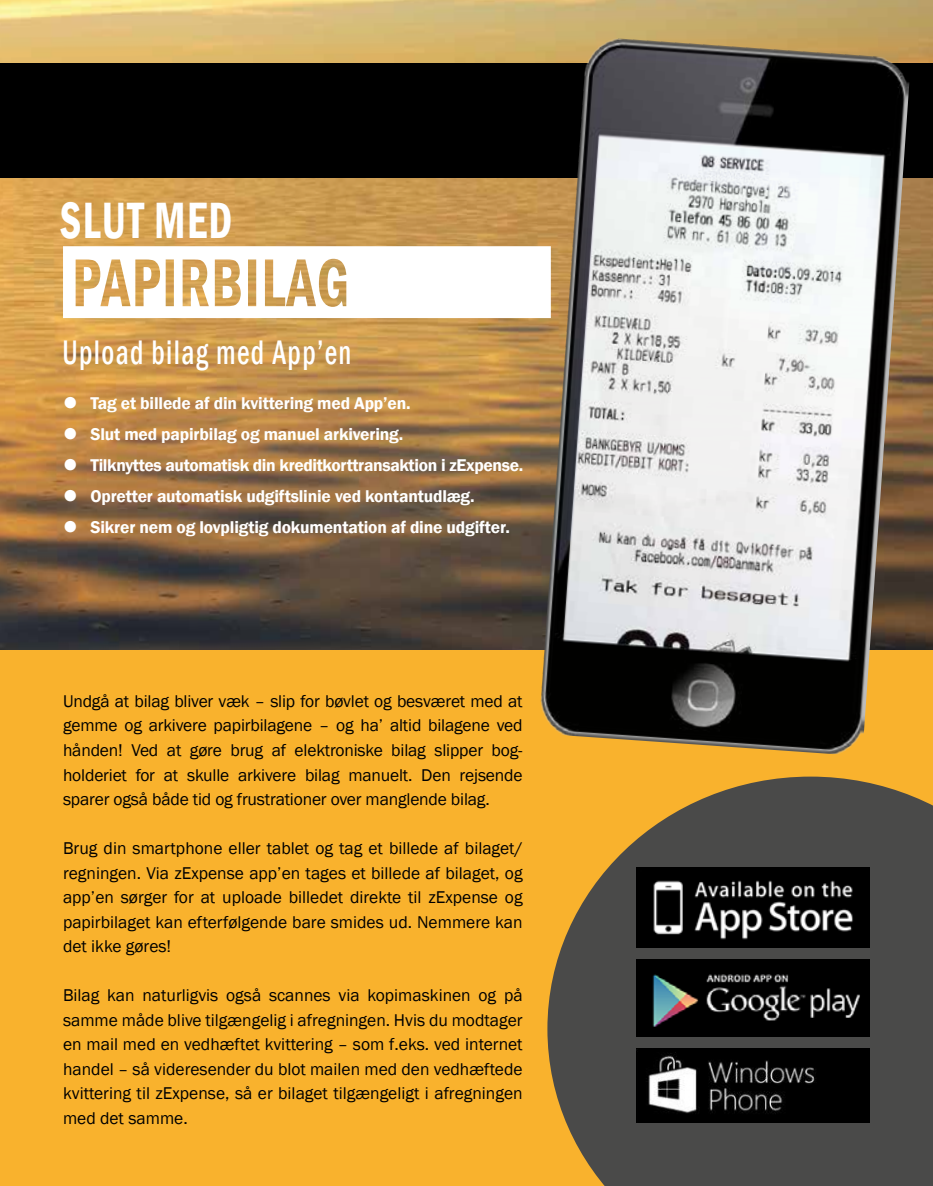
<style>
.page{position:relative;width:933px;height:1186px;background:#fff}
.page>*{position:absolute;margin:0;border:0;box-sizing:border-box;transform-origin:0 0}
.t1{font:600 condensed 52.5px "Franklin Gothic";letter-spacing:.03em;color:#fff;scale:.8 1}
.t2{font:500 condensed 35px "Franklin Gothic";letter-spacing:.05em;color:#fff;scale:.8 1}
.t3{font:17.5px/24.5px "Franklin Gothic";color:#000;text-align:justify}
.t4{font:600 17.5px "Franklin Gothic";letter-spacing:-.01em;color:#fff}
.s1{font-weight:400;font-size:26.25px}
</style>
<div class="page">
<img style="left:0;top:0;width:933px;height:650px">
<div style="left:0;top:650px;width:933px;height:536px;background:#f9b22d"></div>
<div style="left:0;top:63px;width:933px;height:115px;background:#000"></div>
<svg style="left:63px;top:246px;width:475px;height:72px"></svg>
<img style="left:538px;top:36px;width:373px;height:718px">
<svg style="left:547px;top:776px;width:386px;height:410px;fill:#4a4a49"></svg>
<img style="left:637px;top:867px;width:233px;height:80px">
<img style="left:637px;top:960px;width:233px;height:76px">
<img style="left:636px;top:1048px;width:233px;height:75px">
<h1 class="t1" style="left:60px;top:185px;width:216px">SLUT MED</h1>
<h2 class="t2" style="left:62px;top:329px;width:363px">Upload bilag med App’en</h2>
<p class="t4" style="left:62px;top:393px;width:350px"><span class="s1">●</span> Tag et billede af din kvittering med App’en.</p>
<p class="t4" style="left:62px;top:424px;width:342px"><span class="s1">●</span> Slut med papirbilag og manuel arkivering.</p>
<p class="t4" style="left:62px;top:455px;width:462px"><span class="s1">●</span> Tilknyttes automatisk din kreditkorttransaktion i zExpense.</p>
<p class="t4" style="left:62px;top:485px;width:414px"><span class="s1">●</span> Opretter automatisk udgiftslinie ved kontantudlæg.</p>
<p class="t4" style="left:62px;top:516px;width:449px"><span class="s1">●</span> Sikrer nem og lovpligtig dokumentation af dine udgifter.</p>
<p class="t3" style="left:63px;top:689px;width:461px">Undgå at bilag bliver væk – slip for bøvlet og besværet med at gemme og arkivere papirbilagene – og ha’ altid bilagene ved hånden! Ved at gøre brug af elektroniske bilag slipper bog&shy;holderiet for at skulle arkivere bilag manuelt. Den rejsende sparer også både tid og frustrationer over manglende bilag.</p>
<p class="t3" style="left:63px;top:836px;width:461px">Brug din smartphone eller tablet og tag et billede af bilaget/ regningen. Via zExpense app’en tages et billede af bilaget, og app’en sørger for at uploade billedet direkte til zExpense og papirbilaget kan efterfølgende bare smides ud. Nemmere kan det ikke gøres!</p>
<p class="t3" style="left:63px;top:983px;width:461px">Bilag kan naturligvis også scannes via kopimaskinen og på samme måde blive tilgængelig i afregningen. Hvis du modtager en mail med en vedhæftet kvittering – som f.eks. ved internet handel – så videresender du blot mailen med den vedhæftede kvittering til zExpense, så er bilaget tilgængeligt i afregningen med det samme.</p>
</div>
